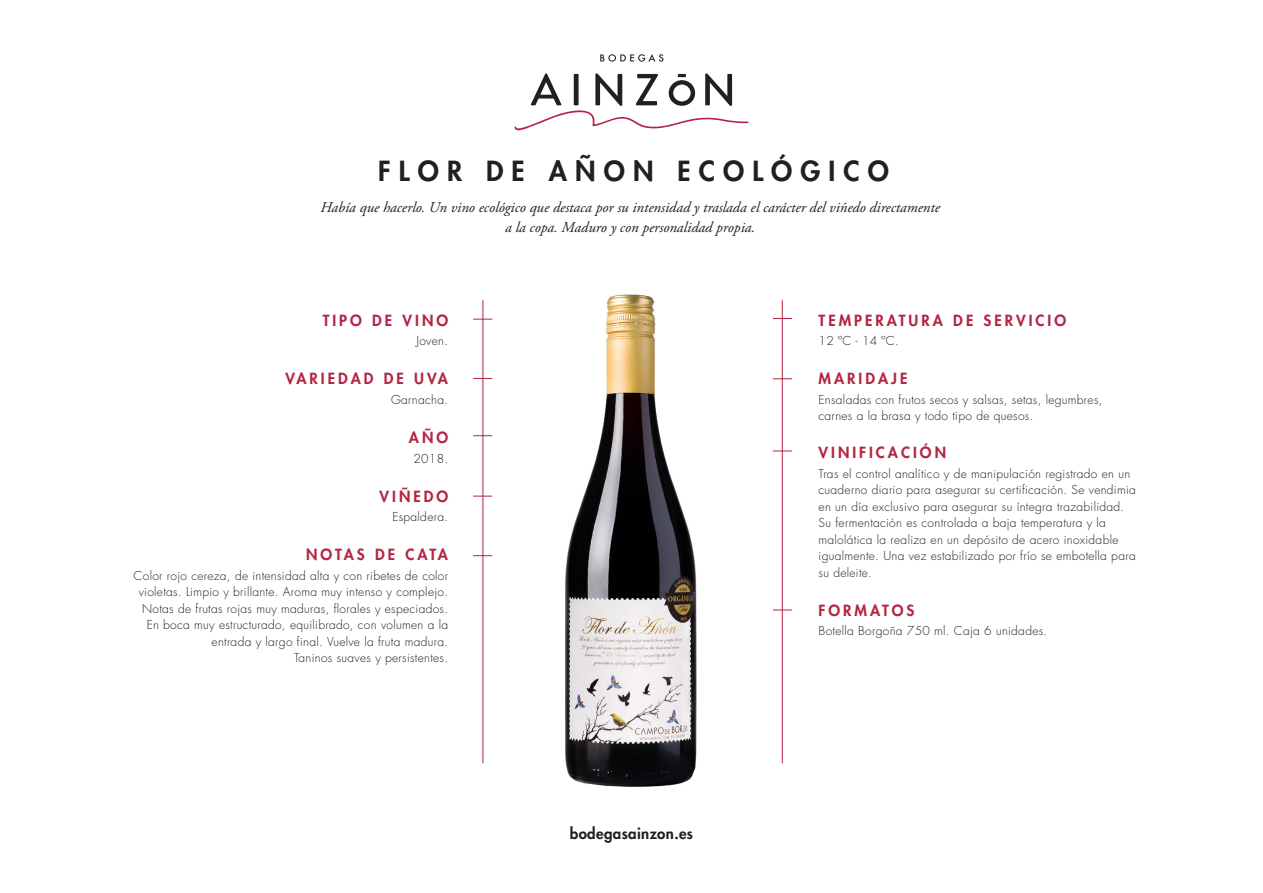
<style>
.page{position:relative;width:1263px;height:893px;background:#fff}
.page>*{position:absolute;margin:0;border:0;box-sizing:border-box;transform-origin:0 0}
.t1{font:800 27px "Futura Std";letter-spacing:.3em;color:#231f20}
.t2{font:italic 15px "Adobe Garamond Pro";color:#231f20}
.t3{font:800 15px "Futura Std";letter-spacing:.2em;color:#b32543}
.t4{font:800 15px "Futura Std";letter-spacing:.025em;color:#231f20}
.t5{font:300 12px/16.5px "Futura Std";letter-spacing:.025em;color:#231f20}
</style>
<div class="page">
<svg style="left:600px;top:54px;width:63px;height:8px"></svg>
<svg style="left:514px;top:74px;width:235px;height:57px"></svg>
<img style="left:565px;top:294px;width:132px;height:493px">
<hr style="left:483px;top:300px;width:1px;height:463px;background:#b32543">
<hr style="left:782px;top:300px;width:1px;height:463px;background:#b32543">
<svg style="left:473px;top:319px;width:19px;height:1px"></svg>
<svg style="left:773px;top:318px;width:19px;height:1px"></svg>
<svg style="left:473px;top:378px;width:19px;height:1px"></svg>
<svg style="left:773px;top:378px;width:19px;height:1px"></svg>
<svg style="left:773px;top:451px;width:19px;height:1px"></svg>
<svg style="left:473px;top:435px;width:19px;height:1px"></svg>
<svg style="left:473px;top:496px;width:19px;height:1px"></svg>
<svg style="left:473px;top:555px;width:19px;height:1px"></svg>
<svg style="left:773px;top:610px;width:19px;height:1px"></svg>
<p class="t1" style="left:378px;top:154px;width:512px">FLOR DE AÑON ECOLÓGICO</p>
<p class="t2" style="left:320px;top:198px;width:621px">Había que hacerlo. Un vino ecológico que destaca por su intensidad y traslada el carácter del viñedo directamente</p>
<p class="t2" style="left:505px;top:218px;width:252px">a la copa. Maduro y con personalidad propia.</p>
<p class="t3" style="left:323px;top:311px;width:127px">TIPO DE VINO</p>
<p class="t5" style="left:416px;top:333px;width:33px">Joven.</p>
<p class="t3" style="left:286px;top:369px;width:164px">VARIEDAD DE UVA</p>
<p class="t5" style="left:391px;top:392px;width:59px">Garnacha.</p>
<p class="t3" style="left:409px;top:428px;width:41px">AÑO</p>
<p class="t5" style="left:413px;top:450px;width:36px">2018.</p>
<p class="t3" style="left:380px;top:486px;width:70px">VIÑEDO</p>
<p class="t5" style="left:392px;top:509px;width:57px">Espaldera.</p>
<p class="t3" style="left:306px;top:545px;width:144px">NOTAS DE CATA</p>
<p class="t5" style="left:134px;top:567px;width:316px;text-align:right">Color rojo cereza, de intensidad alta y con ribetes de color violetas. Limpio y brillante. Aroma muy intenso y complejo.<br>Notas de frutas rojas muy maduras, florales y especiados.<br>En boca muy estructurado, equilibrado, con volumen a la entrada y largo final. Vuelve la fruta madura.</p>
<p class="t5" style="left:294px;top:650px;width:155px">Taninos suaves y persistentes.</p>
<p class="t4" style="left:570px;top:824px;width:125px">bodegasainzon.es</p>
<p class="t3" style="left:819px;top:311px;width:249px">TEMPERATURA DE SERVICIO</p>
<p class="t5" style="left:819px;top:333px;width:82px">12 ºC - 14 ºC.</p>
<p class="t3" style="left:819px;top:369px;width:90px">MARIDAJE</p>
<p class="t5" style="left:819px;top:392px;width:285px">Ensaladas con frutos secos y salsas, setas, legumbres, carnes a la brasa y todo tipo de quesos.</p>
<p class="t3" style="left:819px;top:443px;width:129px">VINIFICACIÓN</p>
<p class="t5" style="left:819px;top:465px;width:319px">Tras el control analítico y de manipulación registrado en un cuaderno diario para asegurar su certificación. Se vendimia en un día exclusivo para asegurar su íntegra trazabilidad.<br>Su fermentación es controlada a baja temperatura y la malolática la realiza en un depósito de acero inoxidable igualmente. Una vez estabilizado por frío se embotella para su deleite.</p>
<p class="t3" style="left:819px;top:600px;width:97px">FORMATOS</p>
<p class="t5" style="left:819px;top:623px;width:230px">Botella Borgoña 750 ml. Caja 6 unidades.</p>
</div>
